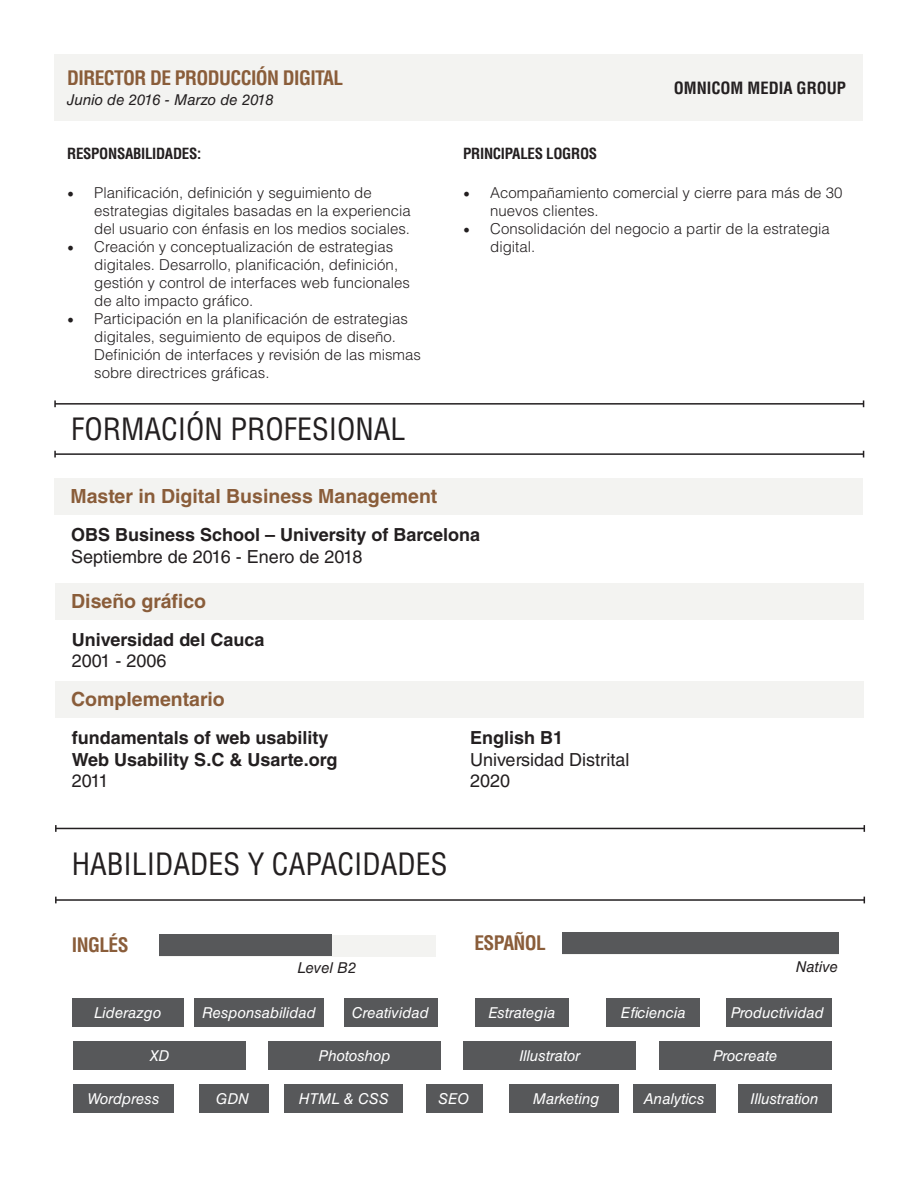
<style>
.page{position:relative;width:918px;height:1188px;background:#fff}
.page>*{position:absolute;margin:0;border:0;box-sizing:border-box;transform-origin:0 0}
.t1{font:condensed 30px "Helvetica LT Std";color:#231f20}
.t2{font:700 19.5px "Helvetica LT Std";color:#8a5d3a}
.t3{font:700 condensed 19.5px "Helvetica LT Std";letter-spacing:-.03em;color:#8a5d3a}
.t4{font:700 18px "Helvetica LT Std";color:#231f20}
.t5{font:18px "Helvetica LT Std";color:#231f20}
.t6{font:700 condensed 16.5px "Helvetica LT Std";color:#231f20}
.t7{font:300 15px/18px "Helvetica LT Std";color:#231f20}
.t8{font:italic 15px "Helvetica LT Std";color:#fff}
.t9{font:italic 15px "Helvetica LT Std";color:#231f20}
.t10{font:700 condensed 15px "Helvetica LT Std";letter-spacing:-.02em;color:#231f20}
.s1{font-family:"Minion Pro";font-weight:400;font-size:18px}
</style>
<div class="page">
<div style="left:54px;top:54px;width:808px;height:67px;background:#f3f3f1"></div>
<hr style="left:55px;top:403px;width:809px;height:2px;background:#231f20">
<svg style="left:54px;top:400px;width:2px;height:7px"></svg>
<hr style="left:55px;top:453px;width:809px;height:2px;background:#231f20">
<svg style="left:54px;top:451px;width:2px;height:7px"></svg>
<div style="left:54px;top:478px;width:809px;height:37px;background:#f3f3f1"></div>
<div style="left:55px;top:583px;width:809px;height:36px;background:#f3f3f1"></div>
<div style="left:55px;top:681px;width:809px;height:36px;background:#f3f3f1"></div>
<hr style="left:56px;top:828px;width:808px;height:1px;background:#231f20">
<svg style="left:55px;top:825px;width:2px;height:7px"></svg>
<hr style="left:56px;top:899px;width:808px;height:2px;background:#231f20">
<svg style="left:55px;top:897px;width:2px;height:6px"></svg>
<div style="left:159px;top:935px;width:277px;height:21px;background:#f3f3f1"></div>
<div style="left:562px;top:933px;width:276px;height:22px;background:#f3f3f1"></div>
<div style="left:159px;top:935px;width:173px;height:21px;background:#57585a"></div>
<div style="left:562px;top:933px;width:276px;height:21px;background:#57585a"></div>
<div style="left:72px;top:998px;width:112px;height:29px;background:#57585a"></div>
<div style="left:73px;top:1041px;width:173px;height:29px;background:#57585a"></div>
<div style="left:73px;top:1084px;width:101px;height:29px;background:#57585a"></div>
<div style="left:195px;top:998px;width:129px;height:29px;background:#57585a"></div>
<div style="left:268px;top:1041px;width:173px;height:29px;background:#57585a"></div>
<div style="left:199px;top:1084px;width:69px;height:29px;background:#57585a"></div>
<div style="left:344px;top:998px;width:93px;height:29px;background:#57585a"></div>
<div style="left:464px;top:1041px;width:172px;height:29px;background:#57585a"></div>
<div style="left:285px;top:1084px;width:118px;height:29px;background:#57585a"></div>
<div style="left:475px;top:998px;width:94px;height:29px;background:#57585a"></div>
<div style="left:606px;top:998px;width:94px;height:29px;background:#57585a"></div>
<div style="left:726px;top:998px;width:106px;height:29px;background:#57585a"></div>
<div style="left:659px;top:1041px;width:173px;height:29px;background:#57585a"></div>
<div style="left:426px;top:1084px;width:56px;height:29px;background:#57585a"></div>
<div style="left:509px;top:1084px;width:110px;height:29px;background:#57585a"></div>
<div style="left:633px;top:1084px;width:82px;height:29px;background:#57585a"></div>
<div style="left:738px;top:1084px;width:94px;height:29px;background:#57585a"></div>
<p class="t3" style="left:67px;top:65px;width:278px">DIRECTOR DE PRODUCCIÓN DIGITAL</p>
<p class="t9" style="left:67px;top:91px;width:208px">Junio de 2016 - Marzo de 2018</p>
<p class="t6" style="left:674px;top:77px;width:174px">OMNICOM MEDIA GROUP</p>
<p class="t10" style="left:67px;top:144px;width:136px">RESPONSABILIDADES:</p>
<p class="t10" style="left:463px;top:144px;width:135px">PRINCIPALES LOGROS</p>
<p class="t7" style="left:94px;top:183px;width:318px;text-indent:-27px"><span class="s1">•</span> Planificación, definición y seguimiento de estrategias digitales basadas en la experiencia del usuario con énfasis en los medios sociales.</p>
<p class="t7" style="left:94px;top:237px;width:317px;text-indent:-27px"><span class="s1">•</span> Creación y conceptualización de estrategias digitales. Desarrollo, planificación, definición, gestión y control de interfaces web funcionales de alto impacto gráfico.</p>
<p class="t7" style="left:94px;top:309px;width:328px;text-indent:-27px"><span class="s1">•</span> Participación en la planificación de estrategias digitales, seguimiento de equipos de diseño.<br>Definición de interfaces y revisión de las mismas sobre directrices gráficas.</p>
<p class="t7" style="left:490px;top:183px;width:354px;text-indent:-27px"><span class="s1">•</span> Acompañamiento comercial y cierre para más de 30 nuevos clientes.</p>
<p class="t7" style="left:490px;top:219px;width:341px;text-indent:-27px"><span class="s1">•</span> Consolidación del negocio a partir de la estrategia digital.</p>
<p class="t1" style="left:71px;top:410px;width:336px">FORMACIÓN PROFESIONAL</p>
<p class="t2" style="left:70px;top:485px;width:369px">Master in Digital Business Management</p>
<p class="t4" style="left:71px;top:524px;width:410px">OBS Business School – University of Barcelona</p>
<p class="t5" style="left:71px;top:546px;width:293px">Septiembre de 2016 - Enero de 2018</p>
<p class="t2" style="left:71px;top:589px;width:137px">Diseño gráfico</p>
<p class="t4" style="left:72px;top:628px;width:194px">Universidad del Cauca</p>
<p class="t5" style="left:72px;top:651px;width:96px">2001 - 2006</p>
<p class="t2" style="left:71px;top:688px;width:155px">Complementario</p>
<p class="t4" style="left:72px;top:727px;width:258px">fundamentals of web usability</p>
<p class="t4" style="left:72px;top:748px;width:267px">Web Usability S.C &amp; Usarte.org</p>
<p class="t5" style="left:72px;top:771px;width:38px">2011</p>
<p class="t4" style="left:470px;top:727px;width:95px">English B1</p>
<p class="t5" style="left:470px;top:749px;width:161px">Universidad Distrital</p>
<p class="t5" style="left:470px;top:771px;width:42px">2020</p>
<p class="t1" style="left:72px;top:845px;width:377px">HABILIDADES Y CAPACIDADES</p>
<p class="t3" style="left:72px;top:933px;width:58px">INGLÉS</p>
<p class="t3" style="left:474px;top:931px;width:73px">ESPAÑOL</p>
<p class="t9" style="left:298px;top:960px;width:60px">Level B2</p>
<p class="t8" style="left:94px;top:1004px;width:69px">Liderazgo</p>
<p class="t8" style="left:149px;top:1047px;width:21px">XD</p>
<p class="t8" style="left:87px;top:1090px;width:74px">Wordpress</p>
<p class="t9" style="left:796px;top:958px;width:44px">Native</p>
<p class="t8" style="left:352px;top:1004px;width:79px">Creatividad</p>
<p class="t8" style="left:488px;top:1004px;width:68px">Estrategia</p>
<p class="t8" style="left:621px;top:1004px;width:67px">Eficiencia</p>
<p class="t8" style="left:731px;top:1004px;width:95px">Productividad</p>
<p class="t8" style="left:713px;top:1047px;width:66px">Procreate</p>
<p class="t8" style="left:202px;top:1004px;width:115px">Responsabilidad</p>
<p class="t8" style="left:319px;top:1047px;width:74px">Photoshop</p>
<p class="t8" style="left:519px;top:1047px;width:63px">Illustrator</p>
<p class="t8" style="left:299px;top:1090px;width:92px">HTML &amp; CSS</p>
<p class="t8" style="left:438px;top:1090px;width:32px">SEO</p>
<p class="t8" style="left:533px;top:1090px;width:68px">Marketing</p>
<p class="t8" style="left:644px;top:1090px;width:62px">Analytics</p>
<p class="t8" style="left:751px;top:1090px;width:70px">Illustration</p>
<p class="t8" style="left:216px;top:1090px;width:35px">GDN</p>
</div>
